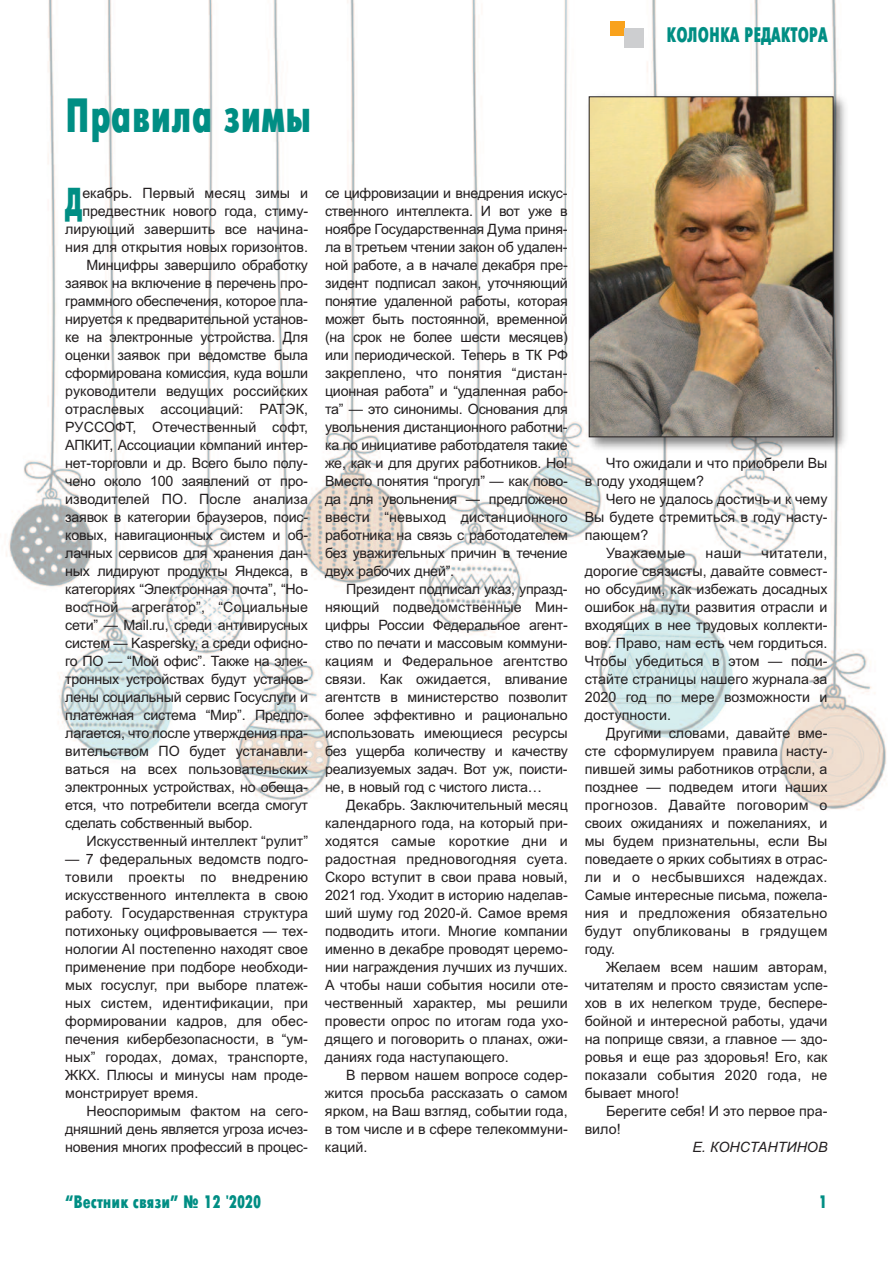
<style>
.page{position:relative;width:893px;height:1263px;background:#fff}
.page>*{position:absolute;margin:0;border:0;box-sizing:border-box;transform-origin:0 0}
.t1{font:48px "Futura Futuris X Cond C";color:#008e84;scale:.9 1}
.t2{font:40.35px "Futura Futuris X Cond C";color:#008e84;scale:.8 1}
.t3{font:21px "Futura Futuris X Cond C";color:#008e84;scale:.9 1}
.t4{font:18px "Futura Futuris X Cond C";color:#008e84}
.t5{font:14.25px/18px "Arial";letter-spacing:-.015em;color:#231f20;text-align:justify}
.t6{font:14.25px "Arial";letter-spacing:.005em;color:#231f20}
.t7{font:italic 14.25px "Arial";color:#231f20}
.t8{font:14.25px "Arial";letter-spacing:.02em;color:#231f20}
</style>
<div class="page">
<img style="left:6px;top:0;width:880px;height:811px">
<div style="left:610px;top:21px;width:14px;height:14px;background:#f9a21c"></div>
<div style="left:624px;top:28px;width:20px;height:20px;background:#cdced0"></div>
<img style="left:582px;top:90px;width:270px;height:366px">
<img style="left:591px;top:99px;width:240px;height:336px">
<div style="left:589px;top:97px;width:244px;height:340px;border:1px solid #231f20"></div>
<h3 class="t3" style="left:667px;top:22px;width:180px">КОЛОНКА РЕДАКТОРА</h3>
<h1 class="t1" style="left:65px;top:87px;width:275px">Правила зимы</h1>
<h2 class="t2" style="left:65px;top:178px;width:23px">Д</h2>
<p class="t6" style="left:82px;top:185px;width:227px">екабрь. Первый месяц зимы и</p>
<p class="t5" style="left:82px;top:202px;width:228px">предвестник нового года, стиму-</p>
<p class="t5" style="left:65px;top:220px;width:244px">лирующий завершить все начина-</p>
<p class="t5" style="left:65px;top:238px;width:244px">ния для открытия новых горизонтов.</p>
<p class="t5" style="left:87px;top:256px;width:223px">Минцифры завершило обработку</p>
<p class="t5" style="left:65px;top:274px;width:244px">заявок на включение в перечень про-</p>
<p class="t5" style="left:65px;top:292px;width:244px">граммного обеспечения, которое пла-</p>
<p class="t5" style="left:65px;top:310px;width:244px">нируется к предварительной установ-</p>
<p class="t5" style="left:65px;top:328px;width:244px">ке на электронные устройства. Для</p>
<p class="t5" style="left:65px;top:346px;width:244px">оценки заявок при ведомстве была</p>
<p class="t5" style="left:65px;top:364px;width:244px">сформирована комиссия, куда вошли</p>
<p class="t5" style="left:65px;top:382px;width:244px">руководители ведущих российских</p>
<p class="t6" style="left:65px;top:401px;width:244px">отраслевых ассоциаций: РАТЭК,</p>
<p class="t6" style="left:65px;top:419px;width:244px">РУССОФТ, Отечественный софт,</p>
<p class="t5" style="left:65px;top:436px;width:244px">АПКИТ, Ассоциации компаний интер-</p>
<p class="t5" style="left:65px;top:454px;width:244px">нет-торговли и др. Всего было полу-</p>
<p class="t5" style="left:65px;top:472px;width:244px">чено около 100 заявлений от про-</p>
<p class="t6" style="left:65px;top:491px;width:244px">изводителей ПО. После анализа</p>
<p class="t5" style="left:65px;top:508px;width:244px">заявок в категории браузеров, поис-</p>
<p class="t5" style="left:65px;top:526px;width:244px">ковых, навигационных систем и об-</p>
<p class="t5" style="left:65px;top:544px;width:244px">лачных сервисов для хранения дан-</p>
<p class="t5" style="left:65px;top:562px;width:244px">ных лидируют продукты Яндекса, в</p>
<p class="t5" style="left:65px;top:580px;width:244px">категориях “Электронная почта”, “Но-</p>
<p class="t6" style="left:65px;top:599px;width:244px">востной агрегатор”, “Социальные</p>
<p class="t5" style="left:65px;top:616px;width:244px">сети” — Mail.ru, среди антивирусных</p>
<p class="t5" style="left:65px;top:634px;width:244px">систем — Kaspersky, а среди офисно-</p>
<p class="t5" style="left:65px;top:652px;width:244px">го ПО — “Мой офис”. Также на элек-</p>
<p class="t5" style="left:65px;top:670px;width:244px">тронных устройствах будут установ-</p>
<p class="t5" style="left:65px;top:688px;width:244px">лены социальный сервис Госуслуги и</p>
<p class="t5" style="left:65px;top:706px;width:244px">платежная система “Мир”. Предпо-</p>
<p class="t5" style="left:65px;top:724px;width:244px">лагается, что после утверждения пра-</p>
<p class="t5" style="left:65px;top:742px;width:244px">вительством ПО будет устанавли-</p>
<p class="t6" style="left:65px;top:761px;width:244px">ваться на всех пользовательских</p>
<p class="t5" style="left:65px;top:778px;width:244px">электронных устройствах, но обеща-</p>
<p class="t5" style="left:65px;top:796px;width:244px">ется, что потребители всегда смогут</p>
<p class="t5" style="left:65px;top:814px;width:189px">сделать собственный выбор.</p>
<p class="t5" style="left:87px;top:832px;width:223px">Искусственный интеллект “рулит”</p>
<p class="t5" style="left:65px;top:850px;width:245px">— 7 федеральных ведомств подго&shy;товили проекты по внедрению искусственного интеллекта в свою работу. Государственная структура потихоньку оцифровывается — тех&shy;нологии AI постепенно находят свое применение при подборе необходи&shy;мых госуслуг, при выборе платеж&shy;ных систем, идентификации, при формировании кадров, для обес&shy;печения кибербезопасности, в “ум&shy;ных” городах, домах, транспорте, ЖКХ. Плюсы и минусы нам проде&shy;монстрирует время.</p>
<p class="t5" style="left:65px;top:1102px;width:244px;text-indent:21px">Неоспоримым фактом на сего&shy;дняшний день является угроза исчез&shy;новения многих профессий в процес-</p>
<p class="t5" style="left:325px;top:184px;width:244px">се цифровизации и внедрения искус&shy;ственного интеллекта. И вот уже в ноябре Государственная Дума приня&shy;ла в третьем чтении закон об удален&shy;ной работе, а в начале декабря пре&shy;зидент подписал закон, уточняющий понятие удаленной работы, которая может быть постоянной, временной (на срок не более шести месяцев) или периодической. Теперь в ТК РФ закреплено, что понятия “дистан&shy;ционная работа” и “удаленная рабо&shy;та” — это синонимы. Основания для увольнения дистанционного работни&shy;ка по инициативе работодателя такие же, как и для других работников. Но!<br>Вместо понятия “прогул” — как пово&shy;да для увольнения — предложено ввести “невыход дистанционного работника на связь с работодателем без уважительных причин в течение двух рабочих дней”.</p>
<p class="t5" style="left:325px;top:580px;width:244px;text-indent:21px">Президент подписал указ, упразд&shy;няющий подведомственные Мин&shy;цифры России Федеральное агент&shy;ство по печати и массовым коммуни&shy;кациям и Федеральное агентство связи. Как ожидается, вливание агентств в министерство позволит более эффективно и рационально использовать имеющиеся ресурсы без ущерба количеству и качеству реализуемых задач. Вот уж, поисти&shy;не, в новый год с чистого листа…</p>
<p class="t5" style="left:325px;top:796px;width:245px;text-indent:21px">Декабрь. Заключительный месяц календарного года, на который при&shy;ходятся самые короткие дни и радостная предновогодняя суета.<br>Скоро вступит в свои права новый, 2021 год. Уходит в историю наделав&shy;ший шуму год 2020-й. Самое время подводить итоги. Многие компании именно в декабре проводят церемо&shy;нии награждения лучших из лучших.<br>А чтобы наши события носили оте&shy;чественный характер, мы решили провести опрос по итогам года ухо&shy;дящего и поговорить о планах, ожи&shy;даниях года наступающего.</p>
<p class="t5" style="left:325px;top:1066px;width:244px;text-indent:21px">В первом нашем вопросе содер&shy;жится просьба рассказать о самом ярком, на Ваш взгляд, событии года, в том числе и в сфере телекоммуни&shy;каций.</p>
<p class="t5" style="left:585px;top:454px;width:244px;text-indent:21px">Что ожидали и что приобрели Вы в году уходящем?</p>
<p class="t5" style="left:606px;top:490px;width:223px">Чего не удалось достичь и к чему</p>
<p class="t5" style="left:585px;top:508px;width:244px">Вы будете стремиться в году насту-</p>
<p class="t5" style="left:585px;top:526px;width:65px">пающем?</p>
<p class="t8" style="left:606px;top:545px;width:81px">Уважаемые</p>
<p class="t5" style="left:705px;top:544px;width:38px">наши</p>
<p class="t5" style="left:585px;top:544px;width:244px;text-indent:177px">читатели, дорогие связисты, давайте совмест&shy;но обсудим, как избежать досадных ошибок на пути развития отрасли и входящих в нее трудовых коллекти&shy;вов. Право, нам есть чем гордиться.<br>Чтобы убедиться в этом — поли&shy;стайте страницы нашего журнала за 2020 год по мере возможности и доступности.</p>
<p class="t5" style="left:585px;top:724px;width:244px;text-indent:21px">Другими словами, давайте вме&shy;сте сформулируем правила насту&shy;пившей зимы работников отрасли, а позднее — подведем итоги наших прогнозов. Давайте поговорим о своих ожиданиях и пожеланиях, и мы будем признательны, если Вы поведаете о ярких событиях в отрас&shy;ли и о несбывшихся надеждах.<br>Самые интересные письма, пожела&shy;ния и предложения обязательно будут опубликованы в грядущем году.</p>
<p class="t5" style="left:585px;top:958px;width:245px;text-indent:21px">Желаем всем нашим авторам, читателям и просто связистам успе&shy;хов в их нелегком труде, беспере&shy;бойной и интересной работы, удачи на поприще связи, а главное — здо&shy;ровья и еще раз здоровья! Его, как показали события 2020 года, не бывает много!</p>
<p class="t5" style="left:585px;top:1102px;width:244px;text-indent:21px">Берегите себя! И это первое пра&shy;вило!</p>
<p class="t7" style="left:692px;top:1139px;width:137px">Е. КОНСТАНТИНОВ</p>
<p class="t4" style="left:65px;top:1191px;width:197px">“Вестник связи” № 12 '2020</p>
<p class="t4" style="left:818px;top:1191px;width:11px">1</p>
</div>
